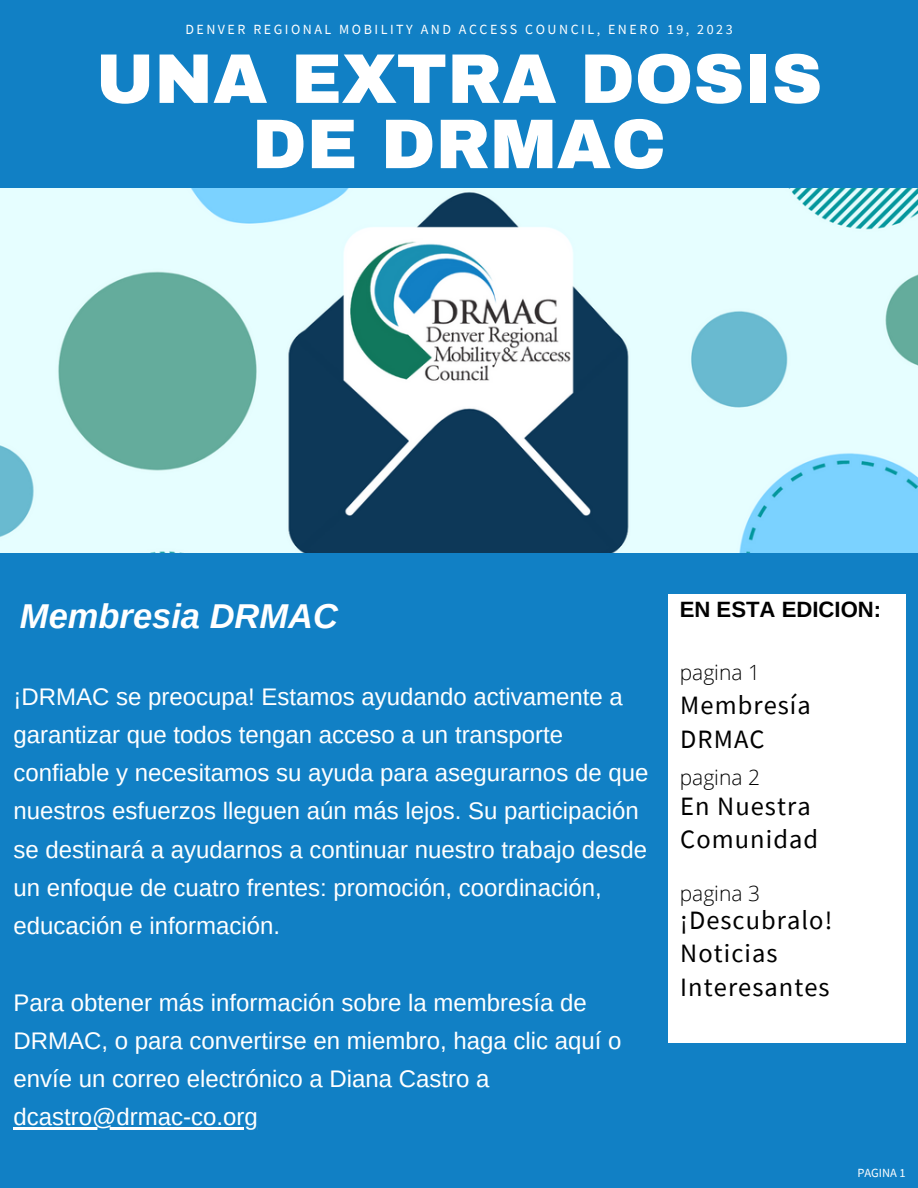
<style>
.page{position:relative;width:918px;height:1188px;background:#1180c5}
.page>*{position:absolute;margin:0;border:0;box-sizing:border-box;transform-origin:0 0}
.t1{font:900 70.35px/65.2px "Archivo";color:#fff;text-align:center}
.t2{font:italic 700 34.5px "Arimo";color:#fff}
.t3{font:26.4px/33.6px "Source Sans Pro";letter-spacing:.04em;color:#000}
.t4{font:24px/38.2px "Arimo";color:#fff}
.t5{font:700 22.2px "Arimo";color:#000}
.t6{font:300 21px "Open Sans";color:#000}
.t7{font:13.95px "Source Sans Pro";letter-spacing:.18em;color:#fff}
.t8{font:12.45px "Source Sans Pro";color:#fff}
</style>
<div class="page">
<div style="left:669px;top:594px;width:236px;height:449px;background:#fff"></div>
<img style="left:0;top:189px;width:918px;height:363px">
<hr style="left:13px;top:1128px;width:245px;height:2px;background:#fff">
<p class="t7" style="left:185px;top:20px;width:549px">DENVER REGIONAL MOBILITY AND ACCESS COUNCIL, ENERO 19, 2023</p>
<h1 class="t1" style="left:96px;top:47px;width:728px">UNA EXTRA DOSIS<br>DE DRMAC</h1>
<h2 class="t2" style="left:20px;top:597px;width:320px">Membresia DRMAC</h2>
<p class="t4" style="left:13px;top:677px;width:636px">¡DRMAC se preocupa! Estamos ayudando activamente a garantizar que todos tengan acceso a un transporte confiable y necesitamos su ayuda para asegurarnos de que nuestros esfuerzos lleguen aún más lejos. Su participación se destinará a ayudarnos a continuar nuestro trabajo desde un enfoque de cuatro frentes: promoción, coordinación, educación e información.</p>
<p class="t4" style="left:13px;top:983px;width:610px">Para obtener más información sobre la membresía de DRMAC, o para convertirse en miembro, haga clic aquí o envíe un correo electrónico a Diana Castro a dcastro@drmac-co.org</p>
<p class="t5" style="left:680px;top:597px;width:203px">EN ESTA EDICION:</p>
<p class="t6" style="left:680px;top:657px;width:82px">pagina 1</p>
<p class="t3" style="left:680px;top:688px;width:132px">Membresía<br>DRMAC</p>
<p class="t6" style="left:680px;top:763px;width:82px">pagina 2</p>
<p class="t3" style="left:680px;top:789px;width:139px">En Nuestra<br>Comunidad</p>
<p class="t6" style="left:680px;top:879px;width:82px">pagina 3</p>
<p class="t3" style="left:680px;top:903px;width:154px">¡Descubralo!<br>Noticias<br>Interesantes</p>
<p class="t8" style="left:857px;top:1165px;width:50px">PAGINA 1</p>
</div>
